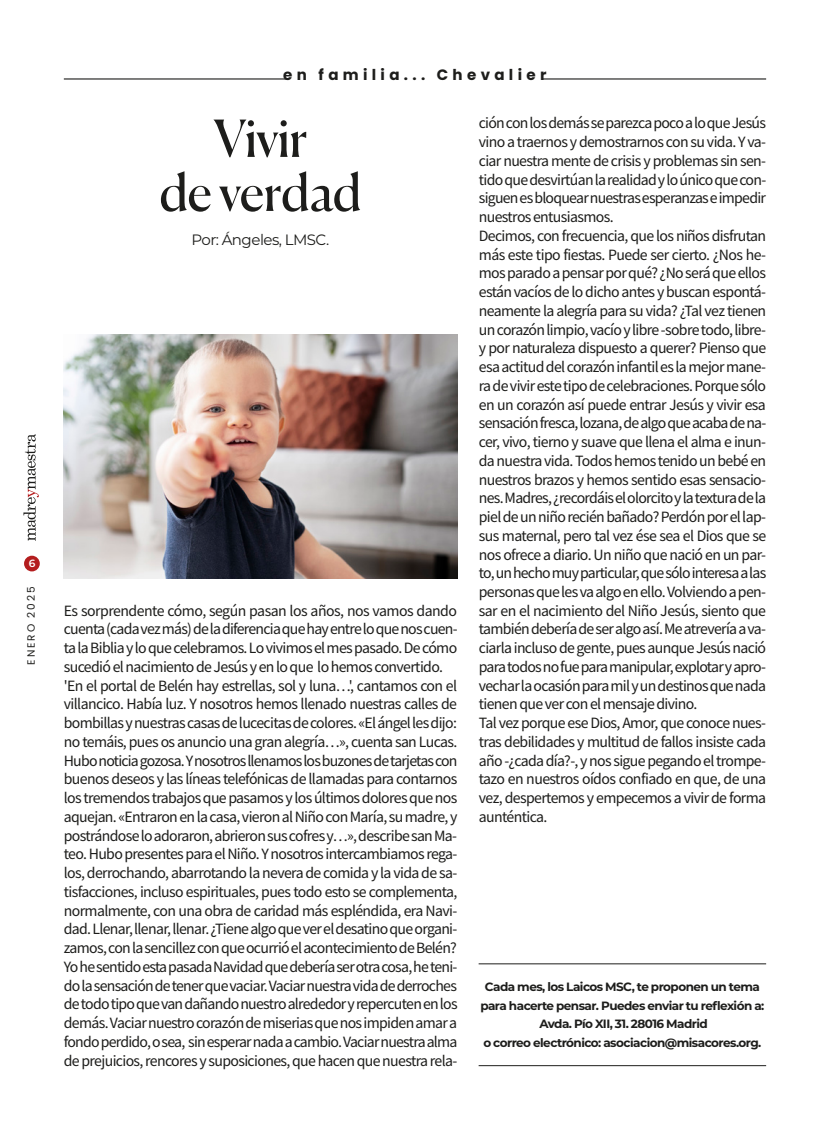
<style>
.page{position:relative;width:830px;height:1127px;background:#fff}
.page>*{position:absolute;margin:0;border:0;box-sizing:border-box;transform-origin:0 0}
.t1{font:51px/54px "Canela";letter-spacing:-.02em;color:#1d1d1b;text-align:center}
.t2{font:15.75px/18.8px "Source Sans Pro";letter-spacing:-.04em;color:#1d1d1b}
.t3{font:700 15px "Poppins";letter-spacing:.29em;color:#1d1d1b}
.t4{font:15px "Montserrat";letter-spacing:-.035em;color:#1d1d1b}
.t5{font:700 12px/18.8px "Montserrat";letter-spacing:-.045em;color:#1d1d1b;text-align:center}
.t6{font:10.5px "Poppins";letter-spacing:.185em;color:#1d1d1b}
.t7{font:600 10.5px "Montserrat";color:#fff}
</style>
<div class="page">
<hr style="left:542px;top:78px;width:223px;height:2px;background:#1d1d1b">
<hr style="left:478px;top:963px;width:287px;height:1px;background:#1d1d1b">
<hr style="left:478px;top:1065px;width:287px;height:1px;background:#1d1d1b">
<hr style="left:64px;top:78px;width:224px;height:2px;background:#1d1d1b">
<img style="left:64px;top:335px;width:393px;height:243px">
<div style="left:24px;top:556px;width:16px;height:15px;background:#b41d1e;border-radius:50%"></div>
<svg style="left:23px;top:434px;width:16px;height:107px"></svg>
<p class="t7" style="left:29px;top:556px;width:8px">6</p>
<p class="t6" style="left:25px;top:665px;width:80px;rotate:-90deg">ENERO 2025</p>
<p class="t3" style="left:283px;top:66px;width:264px">en familia... Chevalier</p>
<h1 class="t1" style="left:159px;top:107px;width:204px">Vivir<br>de verdad</h1>
<p class="t2" style="left:478px;top:114px;width:289px">ción con los demás se parezca poco a lo que Jesús vino a traernos y demostrarnos con su vida. Y va&shy;ciar nuestra mente de crisis y problemas sin sen&shy;tido que desvirtúan la realidad y lo único que con&shy;siguen es bloquear nuestras esperanzas e impedir nuestros entusiasmos.<br>Decimos, con frecuencia, que los niños disfrutan más este tipo fiestas. Puede ser cierto. ¿Nos he&shy;mos parado a pensar por qué? ¿No será que ellos están vacíos de lo dicho antes y buscan espontá&shy;neamente la alegría para su vida? ¿Tal vez tienen un corazón limpio, vacío y libre -sobre todo, libre&shy;y por naturaleza dispuesto a querer? Pienso que esa actitud del corazón infantil es la mejor mane&shy;ra de vivir este tipo de celebraciones. Porque sólo en un corazón así puede entrar Jesús y vivir esa sensación fresca, lozana, de algo que acaba de na&shy;cer, vivo, tierno y suave que llena el alma e inun&shy;da nuestra vida. Todos hemos tenido un bebé en nuestros brazos y hemos sentido esas sensacio&shy;nes. Madres, ¿recordáis el olorcito y la textura de la piel de un niño recién bañado? Perdón por el lap&shy;sus maternal, pero tal vez ése sea el Dios que se nos ofrece a diario. Un niño que nació en un par&shy;to, un hecho muy particular, que sólo interesa a las personas que les va algo en ello. Volviendo a pen&shy;sar en el nacimiento del Niño Jesús, siento que también debería de ser algo así. Me atrevería a va&shy;ciarla incluso de gente, pues aunque Jesús nació para todos no fue para manipular, explotar y apro&shy;vechar la ocasión para mil y un destinos que nada tienen que ver con el mensaje divino.<br>Tal vez porque ese Dios, Amor, que conoce nues&shy;tras debilidades y multitud de fallos insiste cada año -¿cada día?-, y nos sigue pegando el trompe&shy;tazo en nuestros oídos confiado en que, de una vez, despertemos y empecemos a vivir de forma aunténtica.</p>
<p class="t4" style="left:191px;top:230px;width:139px">Por: Ángeles, LMSC.</p>
<p class="t2" style="left:64px;top:601px;width:395px">Es sorprendente cómo, según pasan los años, nos vamos dando cuenta (cada vez más) de la diferencia que hay entre lo que nos cuen&shy;ta la Biblia y lo que celebramos. Lo vivimos el mes pasado. De cómo sucedió el nacimiento de Jesús y en lo que lo hemos convertido. 'En el portal de Belén hay estrellas, sol y luna…', cantamos con el villancico. Había luz. Y nosotros hemos llenado nuestras calles de bombillas y nuestras casas de lucecitas de colores. «El ángel les dijo: no temáis, pues os anuncio una gran alegría…», cuenta san Lucas.<br>Hubo noticia gozosa. Y nosotros llenamos los buzones de tarjetas con buenos deseos y las líneas telefónicas de llamadas para contarnos los tremendos trabajos que pasamos y los últimos dolores que nos aquejan. «Entraron en la casa, vieron al Niño con María, su madre, y postrándose lo adoraron, abrieron sus cofres y…», describe san Ma&shy;teo. Hubo presentes para el Niño. Y nosotros intercambiamos rega&shy;los, derrochando, abarrotando la nevera de comida y la vida de sa&shy;tisfacciones, incluso espirituales, pues todo esto se complementa, normalmente, con una obra de caridad más espléndida, era Navi&shy;dad. Llenar, llenar, llenar. ¿Tiene algo que ver el desatino que organi&shy;zamos, con la sencillez con que ocurrió el acontecimiento de Belén?<br>Yo he sentido esta pasada Navidad que debería ser otra cosa, he teni&shy;do la sensación de tener que vaciar. Vaciar nuestra vida de derroches de todo tipo que van dañando nuestro alrededor y repercuten en los demás. Vaciar nuestro corazón de miserias que nos impiden amar a fondo perdido, o sea, sin esperar nada a cambio. Vaciar nuestra alma de prejuicios, rencores y suposiciones, que hacen que nuestra rela-</p>
<p class="t5" style="left:480px;top:976px;width:285px">Cada mes, los Laicos MSC, te proponen un tema para hacerte pensar. Puedes enviar tu reflexión a:<br>Avda. Pío XII, 31. 28016 Madrid<br>o correo electrónico: asociacion@misacores.org.</p>
</div>
